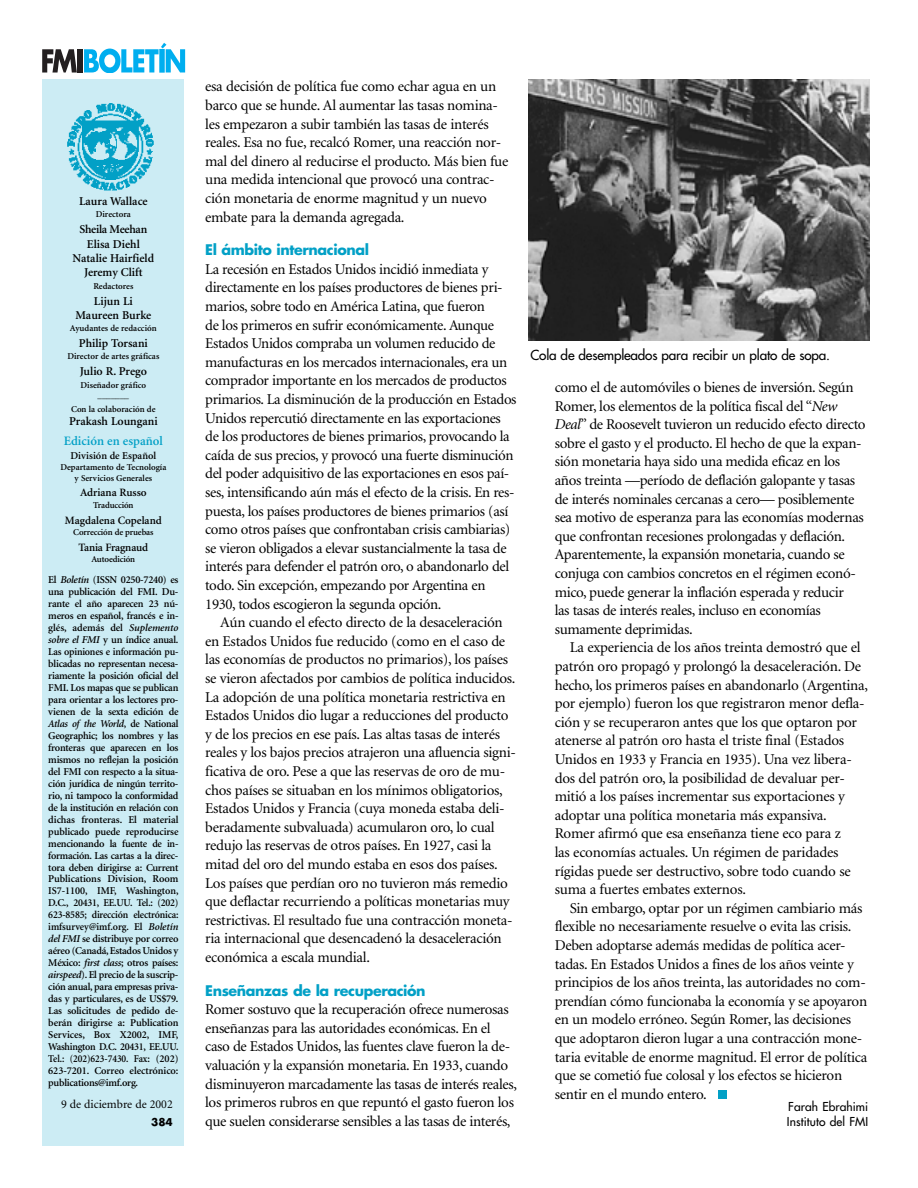
<style>
.page{position:relative;width:918px;height:1188px;background:#fff}
.page>*{position:absolute;margin:0;border:0;box-sizing:border-box;transform-origin:0 0}
.t1{font:15px/18.6px "Minion";letter-spacing:-.02em;color:#000}
.t2{font:700 14.25px "Futura";letter-spacing:-.03em;color:#02a0c6}
.t3{font:13.5px "Futura";letter-spacing:-.01em;color:#000}
.t4{font:600 12.9px "Minion";color:#02a0c6}
.t5{font:600 12px/14.4px "Minion";color:#000;text-align:center}
.t6{font:12px/15px "Futura";letter-spacing:.005em;color:#000}
.t7{font:12px "Minion";color:#000}
.t8{font:600 11.25px "Minion";color:#000}
.t9{font:600 10.5px/12px "Minion";letter-spacing:-.01em;color:#000;text-align:justify}
.t10{font:700 10.5px "Futura";color:#000}
.t11{font:600 9px/10.8px "Minion";color:#000;text-align:center}
.s1{font-style:italic}
</style>
<div class="page">
<svg style="left:42px;top:49px;width:35px;height:23px"></svg>
<div style="left:78px;top:49px;width:5px;height:23px;background:#231f20"></div>
<svg style="left:84px;top:43px;width:101px;height:29px"></svg>
<div style="left:42px;top:79px;width:141px;height:1067px;background:#ccecf4"></div>
<img style="left:67px;top:103px;width:87px;height:88px">
<div style="left:718px;top:1090px;width:9px;height:9px;background:#02a0c6"></div>
<img style="left:529px;top:80px;width:340px;height:260px">
<p class="t5" style="left:79px;top:195px;width:70px">Laura Wallace</p>
<p class="t11" style="left:96px;top:210px;width:37px">Directora</p>
<p class="t5" style="left:73px;top:223px;width:83px">Sheila Meehan<br>Elisa Diehl<br>Natalie Hairfield<br>Jeremy Clift</p>
<p class="t11" style="left:93px;top:281px;width:42px">Redactores</p>
<p class="t5" style="left:75px;top:295px;width:77px">Lijun Li<br>Maureen Burke</p>
<p class="t11" style="left:70px;top:324px;width:88px">Ayudantes de redacción</p>
<p class="t5" style="left:79px;top:337px;width:71px">Philip Torsani</p>
<p class="t11" style="left:67px;top:352px;width:93px">Director de artes gráficas</p>
<p class="t5" style="left:80px;top:365px;width:69px">Julio R. Prego</p>
<p class="t11" style="left:81px;top:380px;width:67px">Diseñador gráfico _______</p>
<p class="t11" style="left:71px;top:405px;width:86px">Con la colaboración de</p>
<p class="t5" style="left:69px;top:415px;width:90px">Prakash Loungani</p>
<p class="t4" style="left:64px;top:436px;width:101px">Edición en español</p>
<p class="t9" style="left:70px;top:450px;width:87px">División de Español</p>
<p class="t11" style="left:60px;top:463px;width:108px">Departamento de Tecnología y Servicios Generales</p>
<p class="t8" style="left:80px;top:488px;width:68px">Adriana Russo</p>
<p class="t11" style="left:93px;top:501px;width:42px">Traducción</p>
<p class="t8" style="left:65px;top:516px;width:98px">Magdalena Copeland</p>
<p class="t11" style="left:73px;top:528px;width:82px">Corrección de pruebas</p>
<p class="t8" style="left:79px;top:543px;width:71px">Tania Fragnaud</p>
<p class="t11" style="left:92px;top:554px;width:45px">Autoedición</p>
<p class="t9" style="left:48px;top:574px;width:132px">El <span class="s1">Boletín</span> (ISSN 0250-7240) es una publicación del FMI. Du&shy;rante el año aparecen 23 nú&shy;meros en español, francés e in&shy;glés, además del <span class="s1">Suplemento sobre el FMI</span> y un índice anual.<br>Las opiniones e información pu&shy;blicadas no representan necesa&shy;riamente la posición oficial del FMI. Los mapas que se publican para orientar a los lectores pro&shy;vienen de la sexta edición de <span class="s1">Atlas of the World</span>, de National Geographic; los nombres y las fronteras que aparecen en los mismos no reflejan la posición del FMI con respecto a la situa&shy;ción jurídica de ningún territo&shy;rio, ni tampoco la conformidad de la institución en relación con dichas fronteras. El material publicado puede reproducirse mencionando la fuente de in&shy;formación. Las cartas a la direc&shy;tora deben dirigirse a: Current Publications Division, Room IS7-1100, IMF, Washington, D.C., 20431, EE.UU. Tel.: (202)<br>623-8585; dirección electrónica: imfsurvey@imf.org. El <span class="s1">Boletín del FMI</span> se distribuye por correo aéreo (Canadá,Estados Unidos y México: <span class="s1">first class</span>; otros países: <span class="s1">airspeed</span>). El precio de la suscrip&shy;ción anual, para empresas priva&shy;das y particulares, es de US$79.<br>Las solicitudes de pedido de&shy;berán dirigirse a: Publication Services, Box X2002, IMF, Washington D.C. 20431, EE.UU.<br>Tel.: (202)623-7430. Fax: (202)<br>623-7201. Correo electrónico: publications@imf.org.</p>
<p class="t7" style="left:61px;top:1099px;width:113px">9 de diciembre de 2002</p>
<p class="t10" style="left:151px;top:1117px;width:23px">384</p>
<p class="t1" style="left:205px;top:79px;width:305px">esa decisión de política fue como echar agua en un barco que se hunde. Al aumentar las tasas nomina&shy;les empezaron a subir también las tasas de interés reales. Esa no fue, recalcó Romer, una reacción nor&shy;mal del dinero al reducirse el producto. Más bien fue una medida intencional que provocó una contrac&shy;ción monetaria de enorme magnitud y un nuevo embate para la demanda agregada.</p>
<p class="t2" style="left:205px;top:243px;width:165px">El ámbito internacional</p>
<p class="t1" style="left:205px;top:261px;width:313px">La recesión en Estados Unidos incidió inmediata y directamente en los países productores de bienes pri&shy;marios, sobre todo en América Latina, que fueron<br>de los primeros en sufrir económicamente. Aunque Estados Unidos compraba un volumen reducido de manufacturas en los mercados internacionales, era un comprador importante en los mercados de productos primarios. La disminución de la producción en Estados Unidos repercutió directamente en las exportaciones de los productores de bienes primarios, provocando la caída de sus precios, y provocó una fuerte disminución del poder adquisitivo de las exportaciones en esos paí&shy;ses, intensificando aún más el efecto de la crisis. En res&shy;puesta, los países productores de bienes primarios (así como otros países que confrontaban crisis cambiarias) se vieron obligados a elevar sustancialmente la tasa de interés para defender el patrón oro, o abandonarlo del todo. Sin excepción, empezando por Argentina en 1930, todos escogieron la segunda opción.</p>
<p class="t1" style="left:205px;top:614px;width:312px;text-indent:15px">Aún cuando el efecto directo de la desaceleración en Estados Unidos fue reducido (como en el caso de las economías de productos no primarios), los países se vieron afectados por cambios de política inducidos.<br>La adopción de una política monetaria restrictiva en Estados Unidos dio lugar a reducciones del producto y de los precios en ese país. Las altas tasas de interés reales y los bajos precios atrajeron una afluencia signi&shy;ficativa de oro. Pese a que las reservas de oro de mu&shy;chos países se situaban en los mínimos obligatorios, Estados Unidos y Francia (cuya moneda estaba deli&shy;beradamente subvaluada) acumularon oro, lo cual redujo las reservas de otros países. En 1927, casi la mitad del oro del mundo estaba en esos dos países.<br>Los países que perdían oro no tuvieron más remedio que deflactar recurriendo a políticas monetarias muy restrictivas. El resultado fue una contracción moneta&shy;ria internacional que desencadenó la desaceleración económica a escala mundial.</p>
<p class="t2" style="left:205px;top:984px;width:222px">Enseñanzas de la recuperación</p>
<p class="t1" style="left:205px;top:1001px;width:313px">Romer sostuvo que la recuperación ofrece numerosas enseñanzas para las autoridades económicas. En el caso de Estados Unidos, las fuentes clave fueron la de&shy;valuación y la expansión monetaria. En 1933, cuando disminuyeron marcadamente las tasas de interés reales, los primeros rubros en que repuntó el gasto fueron los que suelen considerarse sensibles a las tasas de interés,</p>
<p class="t3" style="left:530px;top:348px;width:301px">Cola de desempleados para recibir un plato de sopa.</p>
<p class="t1" style="left:555px;top:379px;width:312px">como el de automóviles o bienes de inversión. Según Romer, los elementos de la política fiscal del “<span class="s1">New Deal</span>” de Roosevelt tuvieron un reducido efecto directo sobre el gasto y el producto. El hecho de que la expan&shy;sión monetaria haya sido una medida eficaz en los años treinta —período de deflación galopante y tasas de interés nominales cercanas a cero— posiblemente sea motivo de esperanza para las economías modernas que confrontan recesiones prolongadas y deflación.<br>Aparentemente, la expansión monetaria, cuando se conjuga con cambios concretos en el régimen econó&shy;mico, puede generar la inflación esperada y reducir<br>las tasas de interés reales, incluso en economías sumamente deprimidas.</p>
<p class="t1" style="left:555px;top:639px;width:315px;text-indent:15px">La experiencia de los años treinta demostró que el patrón oro propagó y prolongó la desaceleración. De hecho, los primeros países en abandonarlo (Argentina, por ejemplo) fueron los que registraron menor defla&shy;ción y se recuperaron antes que los que optaron por atenerse al patrón oro hasta el triste final (Estados Unidos en 1933 y Francia en 1935). Una vez libera&shy;dos del patrón oro, la posibilidad de devaluar per&shy;mitió a los países incrementar sus exportaciones y adoptar una política monetaria más expansiva.<br>Romer afirmó que esa enseñanza tiene eco para z<br>las economías actuales. Un régimen de paridades rígidas puede ser destructivo, sobre todo cuando se suma a fuertes embates externos.</p>
<p class="t1" style="left:555px;top:900px;width:314px;text-indent:15px">Sin embargo, optar por un régimen cambiario más flexible no necesariamente resuelve o evita las crisis.<br>Deben adoptarse además medidas de política acer&shy;tadas. En Estados Unidos a fines de los años veinte y principios de los años treinta, las autoridades no com&shy;prendían cómo funcionaba la economía y se apoyaron en un modelo erróneo. Según Romer, las decisiones que adoptaron dieron lugar a una contracción mone&shy;taria evitable de enorme magnitud. El error de política que se cometió fue colosal y los efectos se hicieron sentir en el mundo entero.</p>
<p class="t6" style="left:787px;top:1100px;width:83px">Farah Ebrahimi<br>Instituto del FMI</p>
</div>
